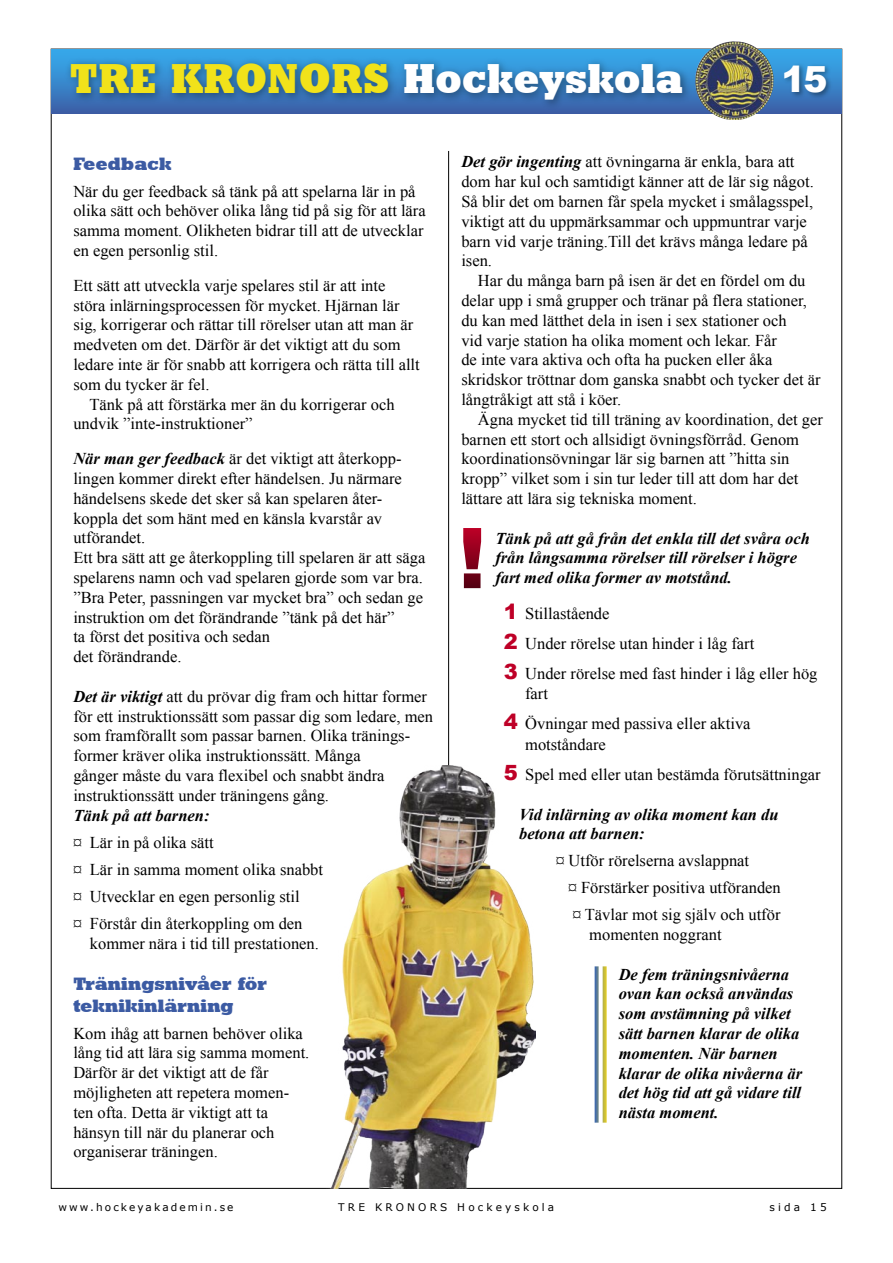
<style>
.page{position:relative;width:893px;height:1263px;background:#fff}
.page>*{position:absolute;margin:0;border:0;box-sizing:border-box;transform-origin:0 0}
.t1{font:900 84px "Arial";color:#fff}
.t2{font:42px "Geometric Slab 712 BT Extra Bold A";letter-spacing:.025em;color:#fff;scale:.91 1}
.t3{font:900 36px "Arial";color:#fff}
.t4{font:18px "Geometric Slab 712 BT Extra Bold A";letter-spacing:.015em;color:#3c5ba3}
.t5{font:16.5px/19.8px "Times New Roman";color:#000}
.t6{font:italic 700 16.5px/19.8px "Times New Roman";color:#000}
.t7{font:10.5px "Verdana";letter-spacing:.3em;color:#000}
.t8{font:10.5px "Verdana";letter-spacing:.2em;color:#000}
.s1{color:#f1e21a}
.s2{font-weight:700;font-style:italic}
.s3{font-family:"Arial";font-weight:900;font-size:21px;color:#be0027}
</style>
<div class="page">
<img style="left:51px;top:49px;width:791px;height:64px">
<div style="left:781px;top:62px;width:52px;height:38px;background:#000;opacity:.4"></div>
<div style="left:64px;top:56px;width:630px;height:55px;background:#000;opacity:.4"></div>
<hr style="left:448px;top:151px;width:1px;height:1013px;background:#000">
<svg style="left:603px;top:966px;width:4px;height:157px"></svg>
<svg style="left:595px;top:966px;width:4px;height:157px"></svg>
<img style="left:703px;top:41px;width:51px;height:16px">
<img style="left:326px;top:765px;width:209px;height:423px">
<p class="t2" style="left:70px;top:53px;width:674px"><span class="s1">TRE KRONORS</span> Hockeyskola</p>
<p class="t3" style="left:781px;top:53px;width:48px">15</p>
<p class="t4" style="left:73px;top:152px;width:100px">Feedback</p>
<p class="t5" style="left:73px;top:181px;width:354px">När du ger feedback så tänk på att spelarna lär in på olika sätt och behöver olika lång tid på sig för att lära samma moment. Olikheten bidrar till att de utvecklar en egen personlig stil.</p>
<p class="t5" style="left:73px;top:275px;width:348px">Ett sätt att utveckla varje spelares stil är att inte störa inlärningsprocessen för mycket. Hjärnan lär sig, korrigerar och rättar till rörelser utan att man är medveten om det. Därför är det viktigt att du som ledare inte är för snabb att korrigera och rätta till allt som du tycker är fel.</p>
<p class="t5" style="left:73px;top:394px;width:323px;text-indent:16px">Tänk på att förstärka mer än du korrigerar och undvik ”inte-instruktioner”</p>
<p class="t5" style="left:73px;top:449px;width:330px;text-align:justify"><span class="s2">När man ger feedback</span> är det viktigt att återkopp&shy;lingen kommer direkt efter händelsen. Ju närmare händelsens skede det sker så kan spelaren åter-</p>
<p class="t5" style="left:73px;top:508px;width:310px">koppla det som hänt med en känsla kvarstår av utförandet.</p>
<p class="t5" style="left:73px;top:548px;width:353px">Ett bra sätt att ge återkoppling till spelaren är att säga spelarens namn och vad spelaren gjorde som var bra. ”Bra Peter, passningen var mycket bra” och sedan ge instruktion om det förändrande ”tänk på det här”</p>
<p class="t5" style="left:73px;top:627px;width:198px">ta först det positiva och sedan</p>
<p class="t5" style="left:73px;top:647px;width:110px">det förändrande.</p>
<p class="t5" style="left:73px;top:686px;width:361px"><span class="s2">Det är viktigt</span> att du prövar dig fram och hittar former för ett instruktionssätt som passar dig som ledare, men som framförallt som passar barnen. Olika tränings-</p>
<p class="t5" style="left:73px;top:746px;width:289px">former kräver olika instruktionssätt. Många</p>
<p class="t5" style="left:73px;top:765px;width:313px">gånger måste du vara flexibel och snabbt ändra instruktionssätt under träningens gång.</p>
<p class="t6" style="left:73px;top:805px;width:138px">Tänk på att barnen:</p>
<p class="t5" style="left:73px;top:832px;width:142px">¤ Lär in på olika sätt</p>
<p class="t5" style="left:73px;top:859px;width:251px">¤ Lär in samma moment olika snabbt</p>
<p class="t5" style="left:73px;top:886px;width:228px">¤ Utvecklar en egen personlig stil</p>
<p class="t5" style="left:73px;top:913px;width:231px">¤ Förstår din återkoppling om den</p>
<p class="t5" style="left:90px;top:933px;width:231px">kommer nära i tid till prestationen.</p>
<p class="t4" style="left:73px;top:972px;width:195px">Träningsnivåer för</p>
<p class="t4" style="left:73px;top:994px;width:162px">teknikinlärning</p>
<p class="t5" style="left:73px;top:1023px;width:231px">Kom ihåg att barnen behöver olika</p>
<p class="t5" style="left:73px;top:1043px;width:238px">lång tid att lära sig samma moment.</p>
<p class="t5" style="left:73px;top:1062px;width:197px">Därför är det viktigt att de får</p>
<p class="t5" style="left:73px;top:1082px;width:217px">möjligheten att repetera momen-</p>
<p class="t5" style="left:73px;top:1102px;width:196px">ten ofta. Detta är viktigt att ta</p>
<p class="t5" style="left:73px;top:1122px;width:203px">hänsyn till när du planerar och</p>
<p class="t5" style="left:73px;top:1142px;width:146px">organiserar träningen.</p>
<p class="t5" style="left:461px;top:152px;width:354px"><span class="s2">Det gör ingenting</span> att övningarna är enkla, bara att dom har kul och samtidigt känner att de lär sig något.<br>Så blir det om barnen får spela mycket i smålagsspel, viktigt att du uppmärksammar och uppmuntrar varje barn vid varje träning.Till det krävs många ledare på isen.</p>
<p class="t5" style="left:461px;top:270px;width:361px;text-indent:16px">Har du många barn på isen är det en fördel om du delar upp i små grupper och tränar på flera stationer, du kan med lätthet dela in isen i sex stationer och<br>vid varje station ha olika moment och lekar. Får<br>de inte vara aktiva och ofta ha pucken eller åka skridskor tröttnar dom ganska snabbt och tycker det är långtråkigt att stå i köer.</p>
<p class="t5" style="left:461px;top:409px;width:363px;text-indent:16px">Ägna mycket tid till träning av koordination, det ger barnen ett stort och allsidigt övningsförråd. Genom</p>
<p class="t5" style="left:461px;top:449px;width:338px">koordinationsövningar lär sig barnen att ”hitta sin kropp” vilket som i sin tur leder till att dom har det lättare att lära sig tekniska moment.</p>
<p class="t6" style="left:495px;top:528px;width:316px">Tänk på att gå från det enkla till det svåra och från långsamma rörelser till rörelser i högre fart med olika former av motstånd.</p>
<p class="t5" style="left:504px;top:603px;width:107px"><span class="s3">1</span> Stillastående</p>
<p class="t5" style="left:504px;top:633px;width:252px"><span class="s3">2</span> Under rörelse utan hinder i låg fart</p>
<p class="t5" style="left:525px;top:663px;width:294px;text-indent:-21px"><span class="s3">3</span> Under rörelse med fast hinder i låg eller hög fart</p>
<p class="t5" style="left:525px;top:713px;width:227px;line-height:21px;text-indent:-21px"><span class="s3">4</span> Övningar med passiva eller aktiva motståndare</p>
<p class="t5" style="left:504px;top:764px;width:318px"><span class="s3">5</span> Spel med eller utan bestämda förutsättningar</p>
<p class="t6" style="left:519px;top:804px;width:261px">Vid inlärning av olika moment kan du</p>
<p class="t6" style="left:519px;top:823px;width:127px">betona att barnen:</p>
<p class="t5" style="left:556px;top:851px;width:194px">¤ Utför rörelserna avslappnat</p>
<p class="t5" style="left:569px;top:878px;width:214px">¤ Förstärker positiva utföranden</p>
<p class="t5" style="left:573px;top:905px;width:209px">¤ Tävlar mot sig själv och utför</p>
<p class="t5" style="left:589px;top:924px;width:134px">momenten noggrant</p>
<p class="t6" style="left:619px;top:964px;width:185px">De fem träningsnivåerna ovan kan också användas som avstämning på vilket sätt barnen klarar de olika momenten. När barnen klarar de olika nivåerna är det hög tid att gå vidare till nästa moment.</p>
<p class="t1" style="left:458px;top:497px;width:29px">!</p>
<p class="t8" style="left:59px;top:1200px;width:177px">www.hockeyakademin.se</p>
<p class="t7" style="left:338px;top:1200px;width:217px">TRE KRONORS Hockeyskola</p>
<p class="t7" style="left:769px;top:1200px;width:59px">sida 15</p>
</div>
